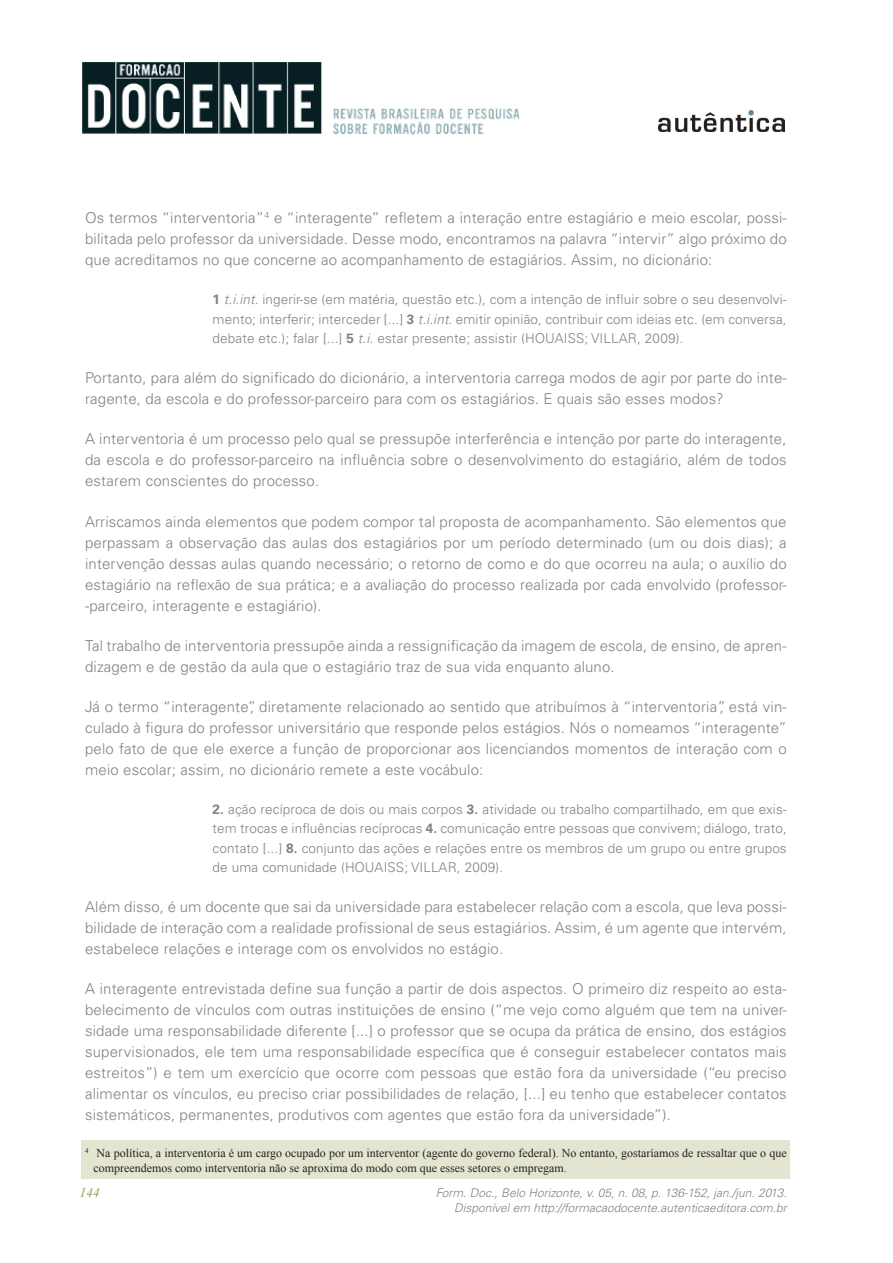
<style>
.page{position:relative;width:893px;height:1263px;background:#fff}
.page>*{position:absolute;margin:0;border:0;box-sizing:border-box;transform-origin:0 0}
.Texto_corrido{font:300 15px/21px "Univers LT Std";letter-spacing:.01em;color:#808285;text-align:justify}
.Recuado{font:300 13.5px/19.5px "Univers LT Std";letter-spacing:.01em;color:#808285;text-align:justify}
.t1{font:italic 13.5px "Times New Roman";color:#919f48}
.Nota_de_Rodape{font:12px/15px "Times New Roman";color:#231f20}
.t2{font:italic 300 12px/14.4px "Univers LT Std";color:#808285;text-align:right}
.s1{font-weight:700}
.s2{font-style:italic}
</style>
<div class="page">
<img style="left:83px;top:63px;width:437px;height:72px">
<img style="left:658px;top:110px;width:127px;height:22px">
<div style="left:82px;top:1140px;width:708px;height:38px;background:#e4e5d1"></div>
<p class="Texto_corrido" style="left:85px;top:208px;width:703px">Os termos “interventoria”<sup>4</sup> e “interagente” refletem a interação entre estagiário e meio escolar, possi&shy;bilitada pelo professor da universidade. Desse modo, encontramos na palavra “intervir” algo próximo do que acreditamos no que concerne ao acompanhamento de estagiários. Assim, no dicionário:</p>
<p class="Recuado" style="left:213px;top:290px;width:576px"><span class="s1">1</span> <span class="s2">t.i.int.</span> ingerir-se (em matéria, questão etc.), com a intenção de influir sobre o seu desenvolvi&shy;mento; interferir; interceder [...] <span class="s1">3</span> <span class="s2">t.i.int.</span> emitir opinião, contribuir com ideias etc. (em conversa, debate etc.); falar [...] <span class="s1">5</span> <span class="s2">t.i.</span> estar presente; assistir (HOUAISS; VILLAR, 2009).</p>
<p class="Texto_corrido" style="left:85px;top:367px;width:703px">Portanto, para além do significado do dicionário, a interventoria carrega modos de agir por parte do inte&shy;ragente, da escola e do professor-parceiro para com os estagiários. E quais são esses modos?</p>
<p class="Texto_corrido" style="left:85px;top:429px;width:703px">A interventoria é um processo pelo qual se pressupõe interferência e intenção por parte do interagente, da escola e do professor-parceiro na influência sobre o desenvolvimento do estagiário, além de todos estarem conscientes do processo.</p>
<p class="Texto_corrido" style="left:85px;top:511px;width:703px">Arriscamos ainda elementos que podem compor tal proposta de acompanhamento. São elementos que perpassam a observação das aulas dos estagiários por um período determinado (um ou dois dias); a intervenção dessas aulas quando necessário; o retorno de como e do que ocorreu na aula; o auxílio do estagiário na reflexão de sua prática; e a avaliação do processo realizada por cada envolvido (professor--parceiro, interagente e estagiário).</p>
<p class="Texto_corrido" style="left:85px;top:635px;width:703px">Tal trabalho de interventoria pressupõe ainda a ressignificação da imagem de escola, de ensino, de apren&shy;dizagem e de gestão da aula que o estagiário traz de sua vida enquanto aluno.</p>
<p class="Texto_corrido" style="left:85px;top:696px;width:703px">Já o termo “interagente”, diretamente relacionado ao sentido que atribuímos à “interventoria”, está vin&shy;culado à figura do professor universitário que responde pelos estágios. Nós o nomeamos “interagente” pelo fato de que ele exerce a função de proporcionar aos licenciandos momentos de interação com o meio escolar; assim, no dicionário remete a este vocábulo:</p>
<p class="Recuado" style="left:213px;top:799px;width:576px"><span class="s1">2.</span> ação recíproca de dois ou mais corpos <span class="s1">3.</span> atividade ou trabalho compartilhado, em que exis&shy;tem trocas e influências recíprocas <span class="s1">4.</span> comunicação entre pessoas que convivem; diálogo, trato, contato [...] <span class="s1">8.</span> conjunto das ações e relações entre os membros de um grupo ou entre grupos de uma comunidade (HOUAISS; VILLAR, 2009).</p>
<p class="Texto_corrido" style="left:85px;top:896px;width:703px">Além disso, é um docente que sai da universidade para estabelecer relação com a escola, que leva possi&shy;bilidade de interação com a realidade profissional de seus estagiários. Assim, é um agente que intervém, estabelece relações e interage com os envolvidos no estágio.</p>
<p class="Texto_corrido" style="left:85px;top:978px;width:703px">A interagente entrevistada define sua função a partir de dois aspectos. O primeiro diz respeito ao esta&shy;belecimento de vínculos com outras instituições de ensino (“me vejo como alguém que tem na univer&shy;sidade uma responsabilidade diferente [...] o professor que se ocupa da prática de ensino, dos estágios supervisionados, ele tem uma responsabilidade específica que é conseguir estabelecer contatos mais estreitos”) e tem um exercício que ocorre com pessoas que estão fora da universidade (“eu preciso alimentar os vínculos, eu preciso criar possibilidades de relação, [...] eu tenho que estabelecer contatos sistemáticos, permanentes, produtivos com agentes que estão fora da universidade”).</p>
<p class="Nota_de_Rodape" style="left:94px;top:1146px;width:695px;text-indent:-8px"><sup>4</sup> Na política, a interventoria é um cargo ocupado por um interventor (agente do governo federal). No entanto, gostaríamos de ressaltar que o que compreendemos como interventoria não se aproxima do modo com que esses setores o empregam.</p>
<p class="t1" style="left:79px;top:1183px;width:22px">144</p>
<p class="t2" style="left:436px;top:1186px;width:352px">Form. Doc., Belo Horizonte, v. 05, n. 08, p. 136-152, jan./jun. 2013.<br>Disponível em http://formacaodocente.autenticaeditora.com.br</p>
</div>
